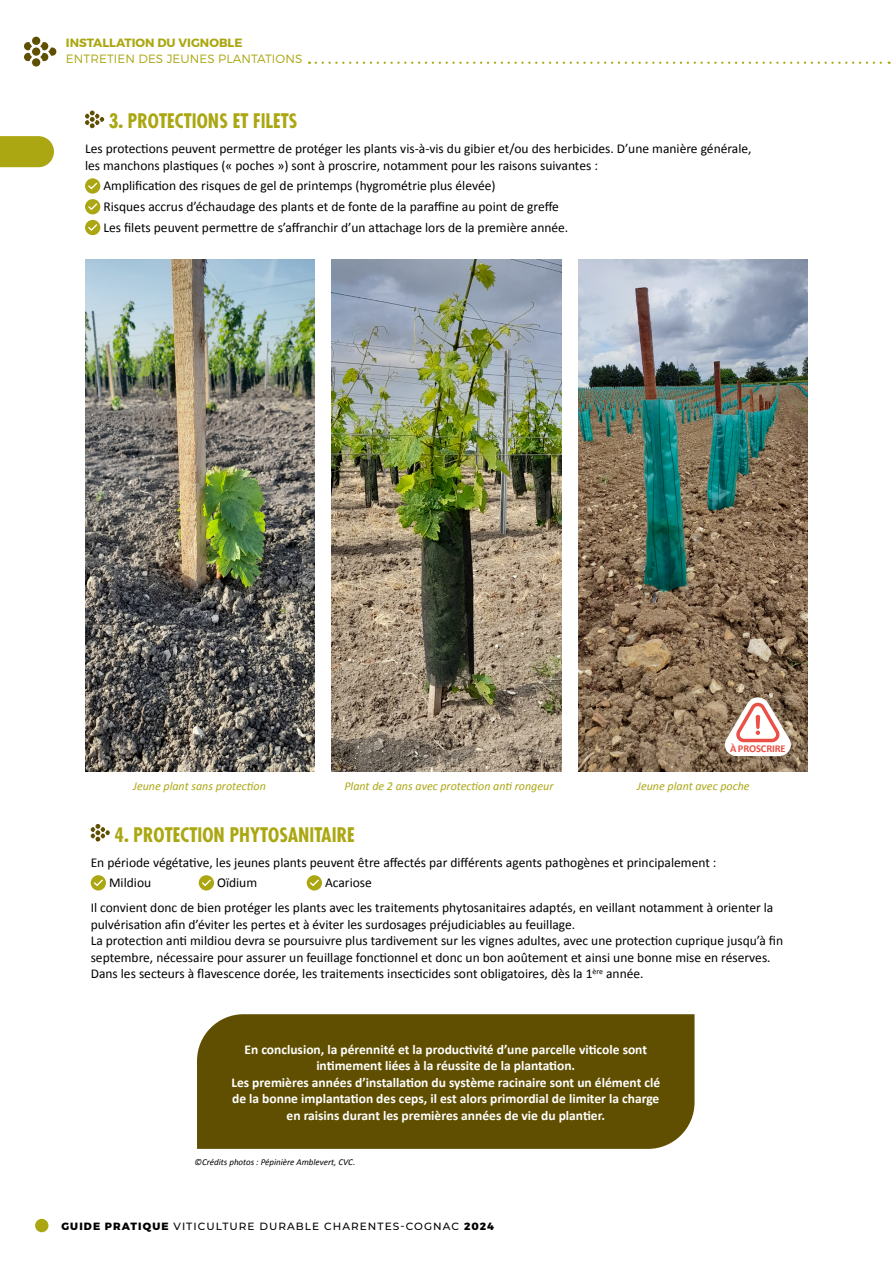
<style>
.page{position:relative;width:893px;height:1263px;background:#fff}
.page>*{position:absolute;margin:0;border:0;box-sizing:border-box;transform-origin:0 0}
.t1{font:700 condensed 19.5px "Futura";color:#aba712}
.t2{font:13.5px/16.5px "Calibri";color:#000}
.t3{font:700 13.5px/16.5px "Calibri";color:#fff;text-align:center}
.t4{font:italic 12px "Calibri";color:#aba712}
.t5{font:300 12px "Montserrat";letter-spacing:.01em;color:#aba712}
.t6{font:700 12px "Montserrat";color:#aba712}
.t7{font:500 10.5px "Montserrat";letter-spacing:.1em;color:#000}
.t8{font:700 10.5px "Calibri";letter-spacing:-.01em;color:#ea5045}
.t9{font:italic 9px "Calibri";color:#000}
.s1{font-weight:800}
</style>
<div class="page">
<div style="left:35px;top:1219px;width:13px;height:13px;background:#aba712;border-radius:50%"></div>
<div style="left:32px;top:36px;width:9px;height:9px;background:#604f00;border-radius:4px"></div>
<svg style="left:24px;top:42px;width:32px;height:25px"></svg>
<svg style="left:0;top:136px;width:54px;height:31px;background:#b0ac21"></svg>
<div style="left:197px;top:1014px;width:497px;height:135px;background:#604f00"></div>
<svg style="left:316px;top:62px;width:574px;height:2px"></svg>
<svg style="left:85px;top:110px;width:19px;height:19px"></svg>
<svg style="left:85px;top:178px;width:15px;height:16px"></svg>
<svg style="left:87px;top:181px;width:12px;height:9px"></svg>
<div style="left:85px;top:199px;width:15px;height:15px;background:#aba712;border-radius:50%"></div>
<svg style="left:88px;top:202px;width:11px;height:8px"></svg>
<div style="left:85px;top:220px;width:15px;height:15px;background:#aba712;border-radius:50%"></div>
<svg style="left:88px;top:224px;width:10px;height:7px"></svg>
<svg style="left:91px;top:824px;width:19px;height:18px"></svg>
<div style="left:91px;top:875px;width:15px;height:15px;background:#aba712;border-radius:50%"></div>
<svg style="left:92px;top:878px;width:11px;height:9px"></svg>
<div style="left:199px;top:875px;width:15px;height:15px;background:#aba712;border-radius:50%"></div>
<svg style="left:200px;top:878px;width:11px;height:9px"></svg>
<div style="left:307px;top:875px;width:15px;height:15px;background:#aba712;border-radius:50%"></div>
<svg style="left:308px;top:878px;width:11px;height:9px"></svg>
<img style="left:85px;top:259px;width:229px;height:512px">
<img style="left:332px;top:259px;width:229px;height:512px">
<img style="left:579px;top:259px;width:229px;height:512px">
<svg style="left:724px;top:697px;width:67px;height:59px"></svg>
<p class="t6" style="left:66px;top:35px;width:178px">INSTALLATION DU VIGNOBLE</p>
<p class="t5" style="left:66px;top:52px;width:238px">ENTRETIEN DES JEUNES PLANTATIONS</p>
<h1 class="t1" style="left:109px;top:108px;width:190px">3. PROTECTIONS ET FILETS</h1>
<p class="t2" style="left:85px;top:140px;width:668px">Les protections peuvent permettre de protéger les plants vis-à-vis du gibier et/ou des herbicides. D’une manière générale, les manchons plastiques (« poches ») sont à proscrire, notamment pour les raisons suivantes :</p>
<p class="t2" style="left:103px;top:175px;width:466px;line-height:20.7px">Amplification des risques de gel de printemps (hygrométrie plus élevée)<br>Risques accrus d’échaudage des plants et de fonte de la paraffine au point de greffe<br>Les filets peuvent permettre de s’affranchir d’un attachage lors de la première année.</p>
<p class="t8" style="left:730px;top:741px;width:57px">À PROSCRIRE</p>
<p class="t4" style="left:133px;top:778px;width:134px">Jeune plant sans protection</p>
<p class="t4" style="left:344px;top:778px;width:211px">Plant de 2 ans avec protection anti rongeur</p>
<p class="t4" style="left:637px;top:778px;width:114px">Jeune plant avec poche</p>
<h1 class="t1" style="left:115px;top:822px;width:242px">4. PROTECTION PHYTOSANITAIRE</h1>
<p class="t2" style="left:109px;top:851px;width:609px;line-height:20.7px;text-indent:-18px">En période végétative, les jeunes plants peuvent être affectés par différents agents pathogènes et principalement :<br>Mildiou</p>
<p class="t2" style="left:217px;top:874px;width:42px">Oïdium</p>
<p class="t2" style="left:91px;top:870px;width:684px;line-height:25px;text-indent:234px">Acariose<br>Il convient donc de bien protéger les plants avec les traitements phytosanitaires adaptés, en veillant notamment à orienter la</p>
<p class="t2" style="left:91px;top:915px;width:694px">pulvérisation afin d’éviter les pertes et à éviter les surdosages préjudiciables au feuillage.<br>La protection anti mildiou devra se poursuivre plus tardivement sur les vignes adultes, avec une protection cuprique jusqu’à fin septembre, nécessaire pour assurer un feuillage fonctionnel et donc un bon aoûtement et ainsi une bonne mise en réserves.<br>Dans les secteurs à flavescence dorée, les traitements insecticides sont obligatoires, dès la 1<sup>ère</sup> année.</p>
<p class="t3" style="left:231px;top:1040px;width:430px">En conclusion, la pérennité et la productivité d’une parcelle viticole sont intimement liées à la réussite de la plantation.<br>Les premières années d’installation du système racinaire sont un élément clé de la bonne implantation des ceps, il est alors primordial de limiter la charge en raisins durant les premières années de vie du plantier.</p>
<p class="t9" style="left:195px;top:1156px;width:162px">©Crédits photos : Pépinière Amblevert, CVC.</p>
<p class="t7" style="left:61px;top:1219px;width:434px"><span class="s1">GUIDE PRATIQUE</span> VITICULTURE DURABLE CHARENTES-COGNAC <span class="s1">2024</span></p>
</div>
